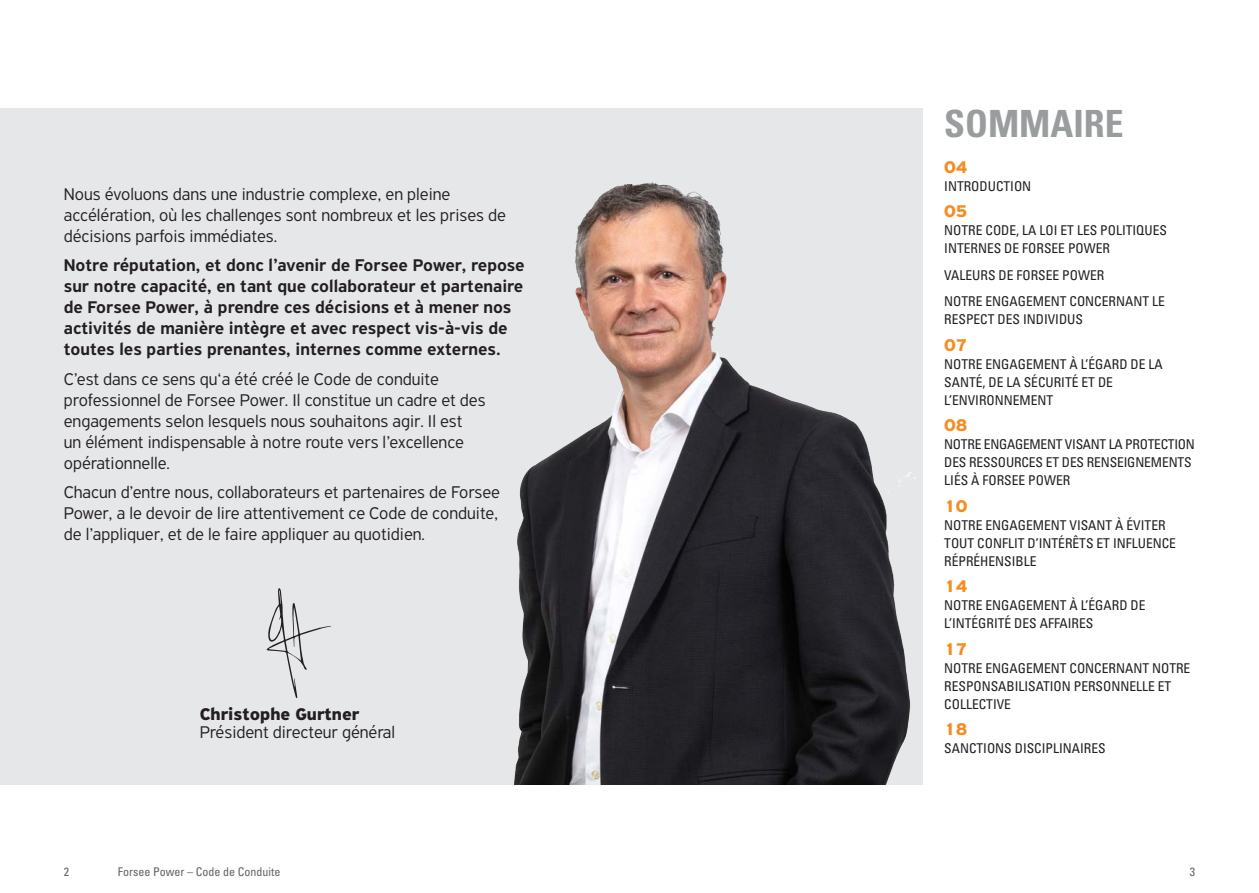
<style>
.page{position:relative;width:1259px;height:893px;background:#fff}
.page>*{position:absolute;margin:0;border:0;box-sizing:border-box;transform-origin:0 0}
.sommaire{font:700 condensed 37.5px "Univers LT Std";color:#9a9d9e}
.body_copy{font:300 18px/21px "PF Highway Sans Pro";color:#231f20}
.body_copy-2{font:500 18px/21px "PF Highway Sans Pro";color:#231f20}
.sommaire-2{font:700 18px "PF Highway Sans Pro";color:#f68c1f}
.sommaire-3{font:condensed 13.5px/18px "Univers LT Std";color:#231f20}
.sommaire-4{font:condensed 13.5px/18px "Univers LT Std";letter-spacing:-.02em;color:#231f20}
.t1{font:condensed 12px "Univers LT Std";color:#636366}
.s1{font-weight:700}
</style>
<div class="page">
<div style="left:0;top:108px;width:923px;height:677px;background:#e6e7e9"></div>
<svg style="left:266px;top:588px;width:65px;height:110px"></svg>
<img style="left:514px;top:182px;width:402px;height:603px">
<p class="body_copy" style="left:64px;top:183px;width:444px">Nous évoluons dans une industrie complexe, en pleine accélération, où les challenges sont nombreux et les prises de décisions parfois immédiates.</p>
<p class="body_copy-2" style="left:64px;top:255px;width:462px">Notre réputation, et donc l’avenir de Forsee Power, repose sur notre capacité, en tant que collaborateur et partenaire de Forsee Power, à prendre ces décisions et à mener nos activités de manière intègre et avec respect vis-à-vis de toutes les parties prenantes, internes comme externes.</p>
<p class="body_copy" style="left:64px;top:368px;width:423px">C’est dans ce sens qu‘a été créé le Code de conduite professionnel de Forsee Power. Il constitue un cadre et des engagements selon lesquels nous souhaitons agir. Il est<br>un élément indispensable à notre route vers l’excellence opérationnelle.</p>
<p class="body_copy" style="left:64px;top:482px;width:438px;text-align:justify">Chacun d’entre nous, collaborateurs et partenaires de Forsee Power, a le devoir de lire attentivement ce Code de conduite, de l’appliquer, et de le faire appliquer au quotidien.</p>
<p class="body_copy" style="left:200px;top:705px;width:197px;line-height:18px"><span class="s1">Christophe Gurtner<br></span>Président directeur général</p>
<p class="sommaire" style="left:944px;top:100px;width:181px">SOMMAIRE</p>
<p class="sommaire-2" style="left:944px;top:156px;width:25px">04</p>
<p class="sommaire-3" style="left:944px;top:177px;width:89px">INTRODUCTION</p>
<p class="sommaire-2" style="left:944px;top:201px;width:25px">05</p>
<p class="sommaire-3" style="left:944px;top:221px;width:224px">NOTRE CODE, LA LOI ET LES POLITIQUES<br>INTERNES DE FORSEE POWER</p>
<p class="sommaire-3" style="left:944px;top:266px;width:162px">VALEURS DE FORSEE POWER</p>
<p class="sommaire-3" style="left:944px;top:292px;width:222px">NOTRE ENGAGEMENT CONCERNANT LE<br>RESPECT DES INDIVIDUS</p>
<p class="sommaire-2" style="left:944px;top:334px;width:25px">07</p>
<p class="sommaire-3" style="left:944px;top:355px;width:220px">NOTRE ENGAGEMENT À L’ÉGARD DE LA<br>SANTÉ, DE LA SÉCURITÉ ET DE<br>L’ENVIRONNEMENT</p>
<p class="sommaire-2" style="left:944px;top:415px;width:25px">08</p>
<p class="sommaire-4" style="left:944px;top:435px;width:252px">NOTRE ENGAGEMENT VISANT LA PROTECTION<br>DES RESSOURCES ET DES RENSEIGNEMENTS</p>
<p class="sommaire-3" style="left:944px;top:471px;width:128px">LIÉS À FORSEE POWER</p>
<p class="sommaire-2" style="left:944px;top:495px;width:25px">10</p>
<p class="sommaire-3" style="left:944px;top:516px;width:233px">NOTRE ENGAGEMENT VISANT À ÉVITER<br>TOUT CONFLIT D’INTÉRÊTS ET INFLUENCE<br>RÉPRÉHENSIBLE</p>
<p class="sommaire-2" style="left:944px;top:576px;width:25px">14</p>
<p class="sommaire-3" style="left:944px;top:596px;width:203px">NOTRE ENGAGEMENT À L’ÉGARD DE<br>L’INTÉGRITÉ DES AFFAIRES</p>
<p class="sommaire-2" style="left:944px;top:638px;width:25px">17</p>
<p class="sommaire-3" style="left:944px;top:659px;width:248px">NOTRE ENGAGEMENT CONCERNANT NOTRE<br>RESPONSABILISATION PERSONNELLE ET<br>COLLECTIVE</p>
<p class="sommaire-2" style="left:944px;top:719px;width:25px">18</p>
<p class="sommaire-3" style="left:944px;top:739px;width:163px">SANCTIONS DISCIPLINAIRES</p>
<p class="t1" style="left:64px;top:864px;width:7px">2</p>
<p class="t1" style="left:118px;top:864px;width:164px">Forsee Power – Code de Conduite</p>
<p class="t1" style="left:1189px;top:864px;width:7px">3</p>
</div>
